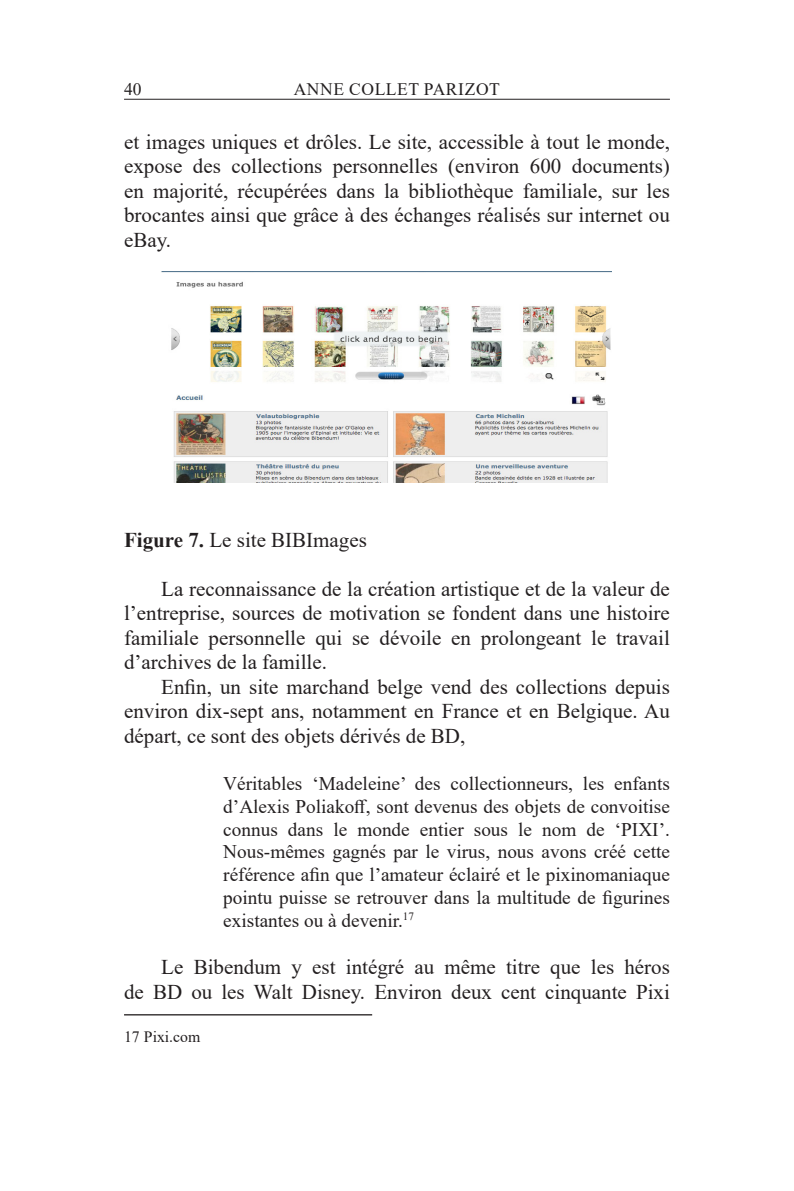
<style>
.page{position:relative;width:794px;height:1191px;background:#fff}
.page>*{position:absolute;margin:0;border:0;box-sizing:border-box;transform-origin:0 0}
.t1{font:21px/24.5px "Times New Roman";color:#231f20;text-align:justify}
.t2{font:19.25px/22.8px "Times New Roman";color:#231f20;text-align:justify}
.t3{font:17.5px "Times New Roman";letter-spacing:.035em;color:#231f20}
.Note_de_bas_de_page{font:15.75px "Times New Roman";color:#231f20}
.s1{font-weight:700}
</style>
<div class="page">
<hr style="left:124px;top:99px;width:546px;height:1px;background:#231f20">
<img style="left:161px;top:272px;width:450px;height:210px">
<hr style="left:124px;top:1014px;width:248px;height:1px;background:#231f20">
<p class="t3" style="left:124px;top:77px;width:19px">40</p>
<p class="t3" style="left:294px;top:77px;width:208px">ANNE COLLET PARIZOT</p>
<p class="t1" style="left:124px;top:129px;width:547px">et images uniques et drôles. Le site, accessible à tout le monde, expose des collections personnelles (environ 600 documents) en majorité, récupérées dans la bibliothèque familiale, sur les brocantes ainsi que grâce à des échanges réalisés sur internet ou eBay.</p>
<p class="t1" style="left:124px;top:527px;width:244px"><span class="s1">Figure 7.</span> Le site BIBImages</p>
<p class="t1" style="left:124px;top:576px;width:547px;text-indent:37px">La reconnaissance de la création artistique et de la valeur de l’entreprise, sources de motivation se fondent dans une histoire familiale personnelle qui se dévoile en prolongeant le travail d’archives de la famille.</p>
<p class="t1" style="left:124px;top:674px;width:547px;text-indent:37px">Enfin, un site marchand belge vend des collections depuis environ dix-sept ans, notamment en France et en Belgique. Au départ, ce sont des objets dérivés de BD,</p>
<p class="t2" style="left:223px;top:771px;width:448px">Véritables ‘Madeleine’ des collectionneurs, les enfants d’Alexis Poliakoff, sont devenus des objets de convoitise connus dans le monde entier sous le nom de ‘PIXI’.<br>Nous-mêmes gagnés par le virus, nous avons créé cette référence afin que l’amateur éclairé et le pixinomaniaque pointu puisse se retrouver dans la multitude de figurines existantes ou à devenir.<sup>17</sup></p>
<p class="t1" style="left:124px;top:954px;width:547px;text-align:right">Le Bibendum y est intégré au même titre que les héros<br>de BD ou les Walt Disney. Environ deux cent cinquante Pixi</p>
<p class="Note_de_bas_de_page" style="left:124px;top:1025px;width:78px">17 Pixi.com</p>
</div>
